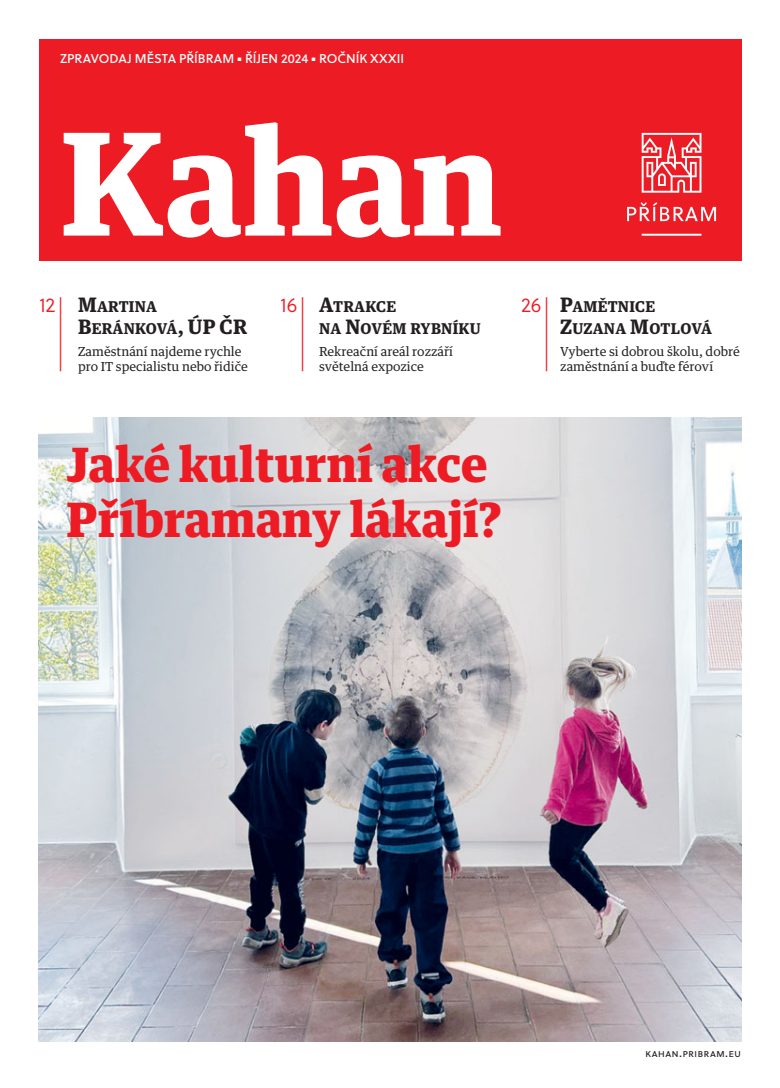
<style>
.page{position:relative;width:780px;height:1088px;background:#fff}
.page>*{position:absolute;margin:0;border:0;box-sizing:border-box;transform-origin:0 0}
.t1{font:700 142.5px "Guardian Text Egyp";color:#fff}
.t2{font:72px "Soleil Lt";color:#ed1c24;scale:.28 1}
.t3{font:900 47.5px/55px "Guardian Text Egyp";color:#ed1c24}
.t4{font:20px "Soleil Lt";color:#ed1c24}
.t5{font:700 15px/22.5px "Guardian Text Egyp";letter-spacing:.015em;color:#231f20}
.t6{font:12.75px "Soleil Bk";color:#fff}
.t7{font:12.5px/15px "Guardian Text Egyp";color:#231f20}
.t8{font:8.5px "Soleil Bk";letter-spacing:.07em;color:#231f20;scale:1.05 1}
.s1{font-size:20px}
.s2{font-size:11.25px}
</style>
<div class="page">
<div style="left:39px;top:39px;width:702px;height:221px;background:#ed1c24"></div>
<img style="left:39px;top:417px;width:702px;height:625px">
<svg style="left:627px;top:202px;width:89px;height:19px"></svg>
<hr style="left:641px;top:234px;width:60px;height:2px;background:#fff">
<svg style="left:641px;top:133px;width:60px;height:60px"></svg>
<p class="t6" style="left:60px;top:51px;width:345px">ZPRAVODAJ MĚSTA PŘÍBRAM G ŘÍJEN 2024 G ROČNÍK XXXII</p>
<h1 class="t1" style="left:60px;top:122px;width:444px">Kahan</h1>
<h3 class="t4" style="left:39px;top:293px;width:18px">12</h3>
<h2 class="t2" style="left:58px;top:292px;width:24px">|</h2>
<p class="t5" style="left:78px;top:296px;width:171px"><span class="s1">M</span>ARTINA<br><span class="s1">B</span>ERÁNKOVÁ<span class="s1">, ÚP ČR</span></p>
<p class="t7" style="left:78px;top:345px;width:171px">Zaměstnání najdeme rychle pro IT specialistu nebo řidiče</p>
<h3 class="t4" style="left:280px;top:293px;width:19px">16</h3>
<h2 class="t2" style="left:299px;top:292px;width:24px">|</h2>
<p class="t5" style="left:319px;top:296px;width:163px"><span class="s1">A</span>TRAKCE<br>NA <span class="s1">N</span>OVÉM RYBNÍKU</p>
<p class="t7" style="left:319px;top:345px;width:135px">Rekreační areál rozzáří světelná expozice</p>
<h3 class="t4" style="left:521px;top:293px;width:22px">26</h3>
<h2 class="t2" style="left:543px;top:292px;width:24px">|</h2>
<p class="t5" style="left:560px;top:296px;width:153px"><span class="s1">P</span>AMĚTNICE<br><span class="s1">Z</span>UZANA <span class="s1">M</span>OTLOVÁ</p>
<p class="t7" style="left:560px;top:345px;width:181px">Vyberte si dobrou školu, dobré zaměstnání a buďte féroví</p>
<h3 class="t3" style="left:67px;top:433px;width:437px">Jaké kulturní akce<br>Příbramany lákají?</h3>
<p class="t8" style="left:645px;top:1049px;width:93px">KAHAN<span class="s2">.</span>PRIBRAM<span class="s2">.</span>EU</p>
</div>
